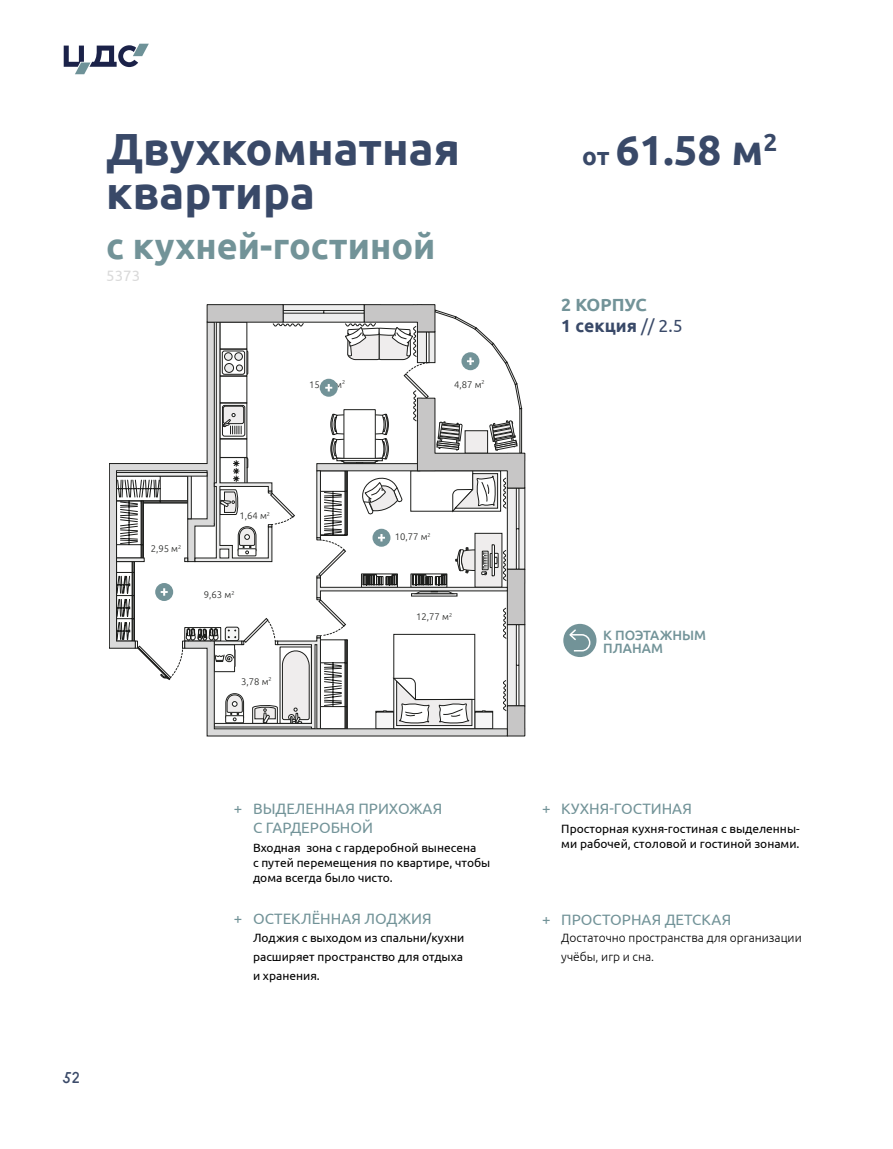
<style>
.page{position:relative;width:893px;height:1149px;background:#fff}
.page>*{position:absolute;margin:0;border:0;box-sizing:border-box;transform-origin:0 0}
.t1{font:700 45px/43.5px "Ubuntu";color:#394968}
.t2{font:700 42px "Ubuntu";color:#394968}
.t3{font:700 36px "Ubuntu";color:#729398}
.t4{font:700 17.55px/21px "Ubuntu";color:#729398}
.t5{font:15px/19.2px "Ubuntu";color:#729398}
.t6{font:15px "Ubuntu";color:#dadada}
.t7{font:500 13.5px/13.5px "Ubuntu";color:#729398}
.t8{font:13.5px "Minsk";color:#394968}
.t9{font:12px/15px "Ubuntu";color:#000}
.t10{font:300 12px/18.8px "Ubuntu";color:#000}
.t11{font:300 9.45px "Ubuntu";color:#1d1e1c}
.s1{font-size:24.45px}
.s2{color:#394968}
.s3{font-weight:400;color:#394968}
</style>
<div class="page">
<svg style="left:109px;top:304px;width:416px;height:432px"></svg>
<div style="left:563px;top:623px;width:33px;height:34px;background:#729398;border-radius:50%"></div>
<svg style="left:568px;top:628px;width:23px;height:24px"></svg>
<svg style="left:64px;top:44px;width:85px;height:30px"></svg>
<h1 class="t1" style="left:106px;top:127px;width:355px">Двухкомнатная квартира</h1>
<h3 class="t3" style="left:106px;top:224px;width:331px">с кухней-гостиной</h3>
<p class="t6" style="left:106px;top:266px;width:35px">5373</p>
<p class="t11" style="left:309px;top:378px;width:37px">15,17 м<sup>2</sup></p>
<p class="t11" style="left:454px;top:378px;width:32px">4,87 м<sup>2</sup></p>
<p class="t8" style="left:63px;top:1066px;width:19px">52</p>
<p class="t11" style="left:151px;top:542px;width:32px">2,95 м<sup>2</sup></p>
<p class="t11" style="left:239px;top:509px;width:32px">1,64 м<sup>2</sup></p>
<p class="t11" style="left:204px;top:588px;width:32px">9,63 м<sup>2</sup></p>
<p class="t11" style="left:241px;top:675px;width:32px">3,78 м<sup>2</sup></p>
<p class="t11" style="left:395px;top:531px;width:37px">10,77 м<sup>2</sup></p>
<p class="t11" style="left:416px;top:610px;width:37px">12,77 м<sup>2</sup></p>
<p class="t5" style="left:253px;top:798px;width:191px;text-indent:-19px">+ ВЫДЕЛЕННАЯ ПРИХОЖАЯ<br>С ГАРДЕРОБНОЙ</p>
<p class="t9" style="left:253px;top:840px;width:239px">Входная зона с гардеробной вынесена<br>с путей перемещения по квартире, чтобы дома всегда было чисто.</p>
<p class="t5" style="left:234px;top:908px;width:199px">+ ОСТЕКЛЁННАЯ ЛОДЖИЯ</p>
<p class="t9" style="left:253px;top:927px;width:213px;line-height:18.8px;text-align:justify">Лоджия с выходом из спальни/кухни расширяет пространство для отдыха и хранения.</p>
<h2 class="t2" style="left:582px;top:125px;width:197px"><span class="s1">от</span> 61.58 м<sup>2</sup></h2>
<h3 class="t4" style="left:561px;top:294px;width:123px">2 КОРПУС<br><span class="s2">1 секция</span> <span class="s3">// 2.5</span></h3>
<p class="t7" style="left:603px;top:627px;width:104px">К ПОЭТАЖНЫМ<br>ПЛАНАМ</p>
<p class="t5" style="left:542px;top:798px;width:151px">+ КУХНЯ-ГОСТИНАЯ</p>
<p class="t9" style="left:561px;top:820px;width:240px">Просторная кухня-гостиная с выделенны&shy;ми рабочей, столовой и гостиной зонами.</p>
<p class="t5" style="left:542px;top:909px;width:191px">+ ПРОСТОРНАЯ ДЕТСКАЯ</p>
<p class="t10" style="left:561px;top:927px;width:242px">Достаточно пространства для организации учёбы, игр и сна.</p>
</div>
